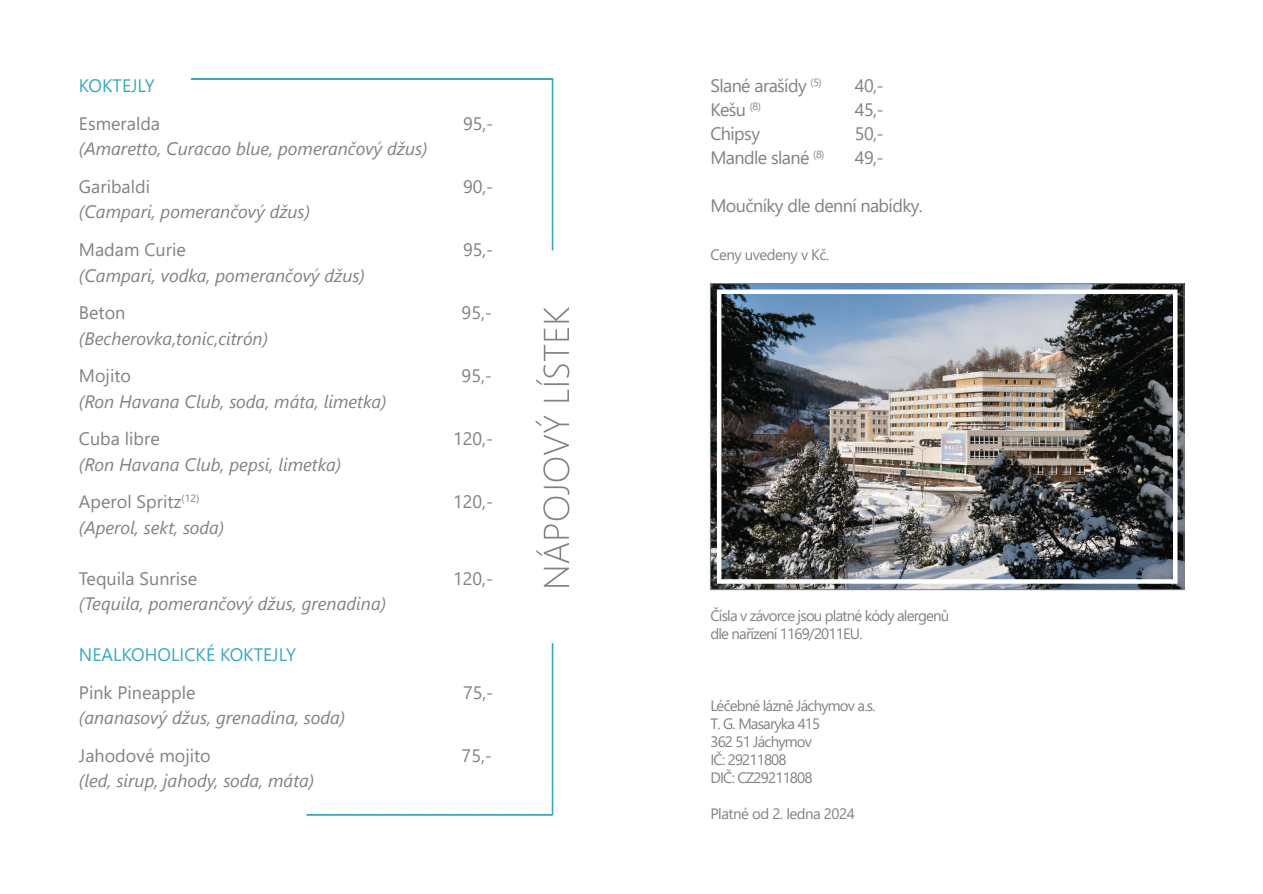
<style>
.page{position:relative;width:1263px;height:894px;background:#fff}
.page>*{position:absolute;margin:0;border:0;box-sizing:border-box;transform-origin:0 0}
.t1{font:italic 18px/37.5px "Segoe UI";color:#808285}
.t2{font:18px "Segoe UI";color:#808285}
.t3{font:18px "Segoe UI";letter-spacing:-.035em;color:#808285}
.t4{font:18px "Segoe UI";color:#3ba8bd}
.t5{font:15px/18px "Segoe UI";letter-spacing:-.055em;color:#808285}
.t6{font:15px "Segoe UI";letter-spacing:-.035em;color:#808285}
.s1{font-style:normal}
</style>
<div class="page">
<svg style="left:191px;top:78px;width:362px;height:172px"></svg>
<svg style="left:307px;top:643px;width:246px;height:172px"></svg>
<svg style="left:536px;top:415px;width:33px;height:171px"></svg>
<svg style="left:536px;top:328px;width:33px;height:73px"></svg>
<svg style="left:544px;top:307px;width:25px;height:15px"></svg>
<img style="left:712px;top:285px;width:470px;height:302px">
<div style="left:710px;top:283px;width:474px;height:306px;border:1px solid #808285"></div>
<img style="left:717px;top:289px;width:460px;height:294px">
<p class="t4" style="left:79px;top:79px;width:77px">KOKTEJLY</p>
<p class="t2" style="left:79px;top:117px;width:83px">Esmeralda</p>
<p class="t2" style="left:463px;top:117px;width:32px">95,-</p>
<p class="t1" style="left:79px;top:132px;width:350px">(Amaretto, Curacao blue, pomerančový džus)</p>
<p class="t2" style="left:79px;top:180px;width:73px">Garibaldi</p>
<p class="t2" style="left:463px;top:180px;width:32px">90,-</p>
<p class="t1" style="left:79px;top:195px;width:233px">(Campari, pomerančový džus)</p>
<p class="t2" style="left:79px;top:243px;width:108px">Madam Curie</p>
<p class="t2" style="left:463px;top:243px;width:32px">95,-</p>
<p class="t1" style="left:79px;top:258px;width:288px">(Campari, vodka, pomerančový džus)</p>
<p class="t2" style="left:79px;top:306px;width:48px">Beton</p>
<p class="t2" style="left:462px;top:306px;width:32px">95,-</p>
<p class="t1" style="left:79px;top:321px;width:191px">(Becherovka,tonic,citrón)</p>
<p class="t2" style="left:79px;top:369px;width:54px">Mojito</p>
<p class="t2" style="left:462px;top:369px;width:32px">95,-</p>
<p class="t1" style="left:79px;top:384px;width:309px">(Ron Havana Club, soda, máta, limetka)</p>
<p class="t2" style="left:79px;top:432px;width:82px">Cuba libre</p>
<p class="t2" style="left:453px;top:432px;width:42px">120,-</p>
<p class="t1" style="left:79px;top:447px;width:264px">(Ron Havana Club, pepsi, limetka)<br><span class="s1">Aperol Spritz</span><sup>(12)</sup></p>
<p class="t2" style="left:453px;top:495px;width:42px">120,-</p>
<p class="t1" style="left:79px;top:510px;width:147px">(Aperol, sekt, soda)</p>
<p class="t2" style="left:79px;top:571px;width:120px">Tequila Sunrise</p>
<p class="t2" style="left:453px;top:571px;width:42px">120,-</p>
<p class="t1" style="left:79px;top:586px;width:309px">(Tequila, pomerančový džus, grenadina)</p>
<p class="t4" style="left:79px;top:648px;width:219px">NEALKOHOLICKÉ KOKTEJLY</p>
<p class="t2" style="left:79px;top:685px;width:118px">Pink Pineapple</p>
<p class="t2" style="left:463px;top:685px;width:32px">75,-</p>
<p class="t1" style="left:79px;top:700px;width:268px">(ananasový džus, grenadina, soda)</p>
<p class="t2" style="left:79px;top:748px;width:133px">Jahodové mojito</p>
<p class="t2" style="left:462px;top:748px;width:32px">75,-</p>
<p class="t1" style="left:79px;top:763px;width:237px">(led, sirup, jahody, soda, máta)</p>
<p class="t3" style="left:710px;top:79px;width:113px">Slané arašídy <sup>(5)</sup></p>
<p class="t2" style="left:855px;top:79px;width:30px">40,-</p>
<p class="t2" style="left:710px;top:103px;width:52px">Kešu <sup>(8)</sup></p>
<p class="t2" style="left:855px;top:103px;width:30px">45,-</p>
<p class="t2" style="left:710px;top:127px;width:51px">Chipsy</p>
<p class="t2" style="left:855px;top:127px;width:30px">50,-</p>
<p class="t3" style="left:710px;top:151px;width:116px">Mandle slané <sup>(8)</sup></p>
<p class="t2" style="left:855px;top:151px;width:30px">49,-</p>
<p class="t3" style="left:710px;top:199px;width:214px">Moučníky dle denní nabídky.</p>
<p class="t6" style="left:710px;top:249px;width:120px">Ceny uvedeny v Kč.</p>
<p class="t5" style="left:710px;top:607px;width:240px">Čísla v závorce jsou platné kódy alergenů dle nařízení 1169/2011EU.</p>
<p class="t5" style="left:710px;top:697px;width:167px">Léčebné lázně Jáchymov a.s.<br>T. G. Masaryka 415<br>362 51 Jáchymov<br>IČ: 29211808<br>DIČ: CZ29211808</p>
<p class="t6" style="left:710px;top:807px;width:146px">Platné od 2. ledna 2024</p>
</div>
